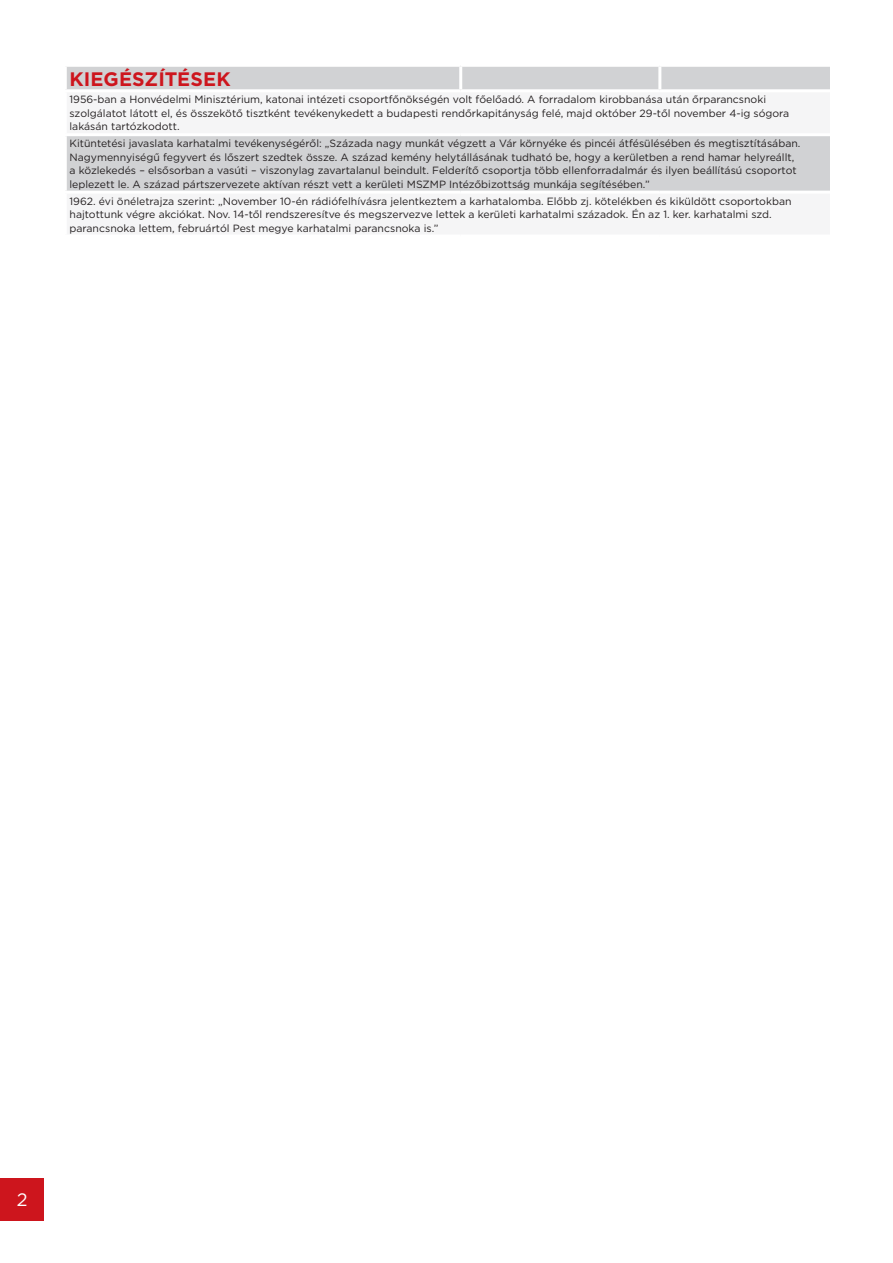
<style>
.page{position:relative;width:893px;height:1263px;background:#fff}
.page>*{position:absolute;margin:0;border:0;box-sizing:border-box;transform-origin:0 0}
.cím{font:700 19.5px "Gotham";letter-spacing:.005em;color:#cd151d}
.t1{font:18px "Gotham";color:#fff}
.t2{font:10.5px/13.5px "Gotham";color:#231f20}
</style>
<div class="page">
<div style="left:0;top:1178px;width:44px;height:42px;background:#cd151d"></div>
<div style="left:67px;top:67px;width:763px;height:22px;background:#d1d2d4"></div>
<div style="left:67px;top:136px;width:763px;height:55px;background:#d1d2d4"></div>
<hr style="left:459px;top:67px;width:3px;height:22px;background:#fff">
<hr style="left:658px;top:67px;width:3px;height:22px;background:#fff">
<p class="cím" style="left:70px;top:66px;width:163px">KIEGÉSZÍTÉSEK</p>
<p class="t2" style="left:70px;top:93px;width:721px">1956-ban a Honvédelmi Minisztérium, katonai intézeti csoportfőnökségén volt főelőadó. A forradalom kirobbanása után őrparancsnoki szolgálatot látott el, és összekötő tisztként tevékenykedett a budapesti rendőrkapitányság felé, majd október 29-től november 4-ig sógora lakásán tartózkodott.</p>
<p class="t2" style="left:70px;top:137px;width:732px">Kitüntetési javaslata karhatalmi tevékenységéről: „Százada nagy munkát végzett a Vár környéke és pincéi átfésülésében és megtisztításában.<br>Nagymennyiségű fegyvert és lőszert szedtek össze. A század kemény helytállásának tudható be, hogy a kerületben a rend hamar helyreállt, a közlekedés – elsősorban a vasúti – viszonylag zavartalanul beindult. Felderítő csoportja több ellenforradalmár és ilyen beállítású csoportot leplezett le. A század pártszervezete aktívan részt vett a kerületi MSZMP Intézőbizottság munkája segítésében.”</p>
<p class="t2" style="left:70px;top:194px;width:723px">1962. évi önéletrajza szerint: „November 10-én rádiófelhívásra jelentkeztem a karhatalomba. Előbb zj. kötelékben és kiküldött csoportokban hajtottunk végre akciókat. Nov. 14-től rendszeresítve és megszervezve lettek a kerületi karhatalmi századok. Én az 1. ker. karhatalmi szd. parancsnoka lettem, februártól Pest megye karhatalmi parancsnoka is.”</p>
<h2 class="t1" style="left:17px;top:1188px;width:12px">2</h2>
</div>
